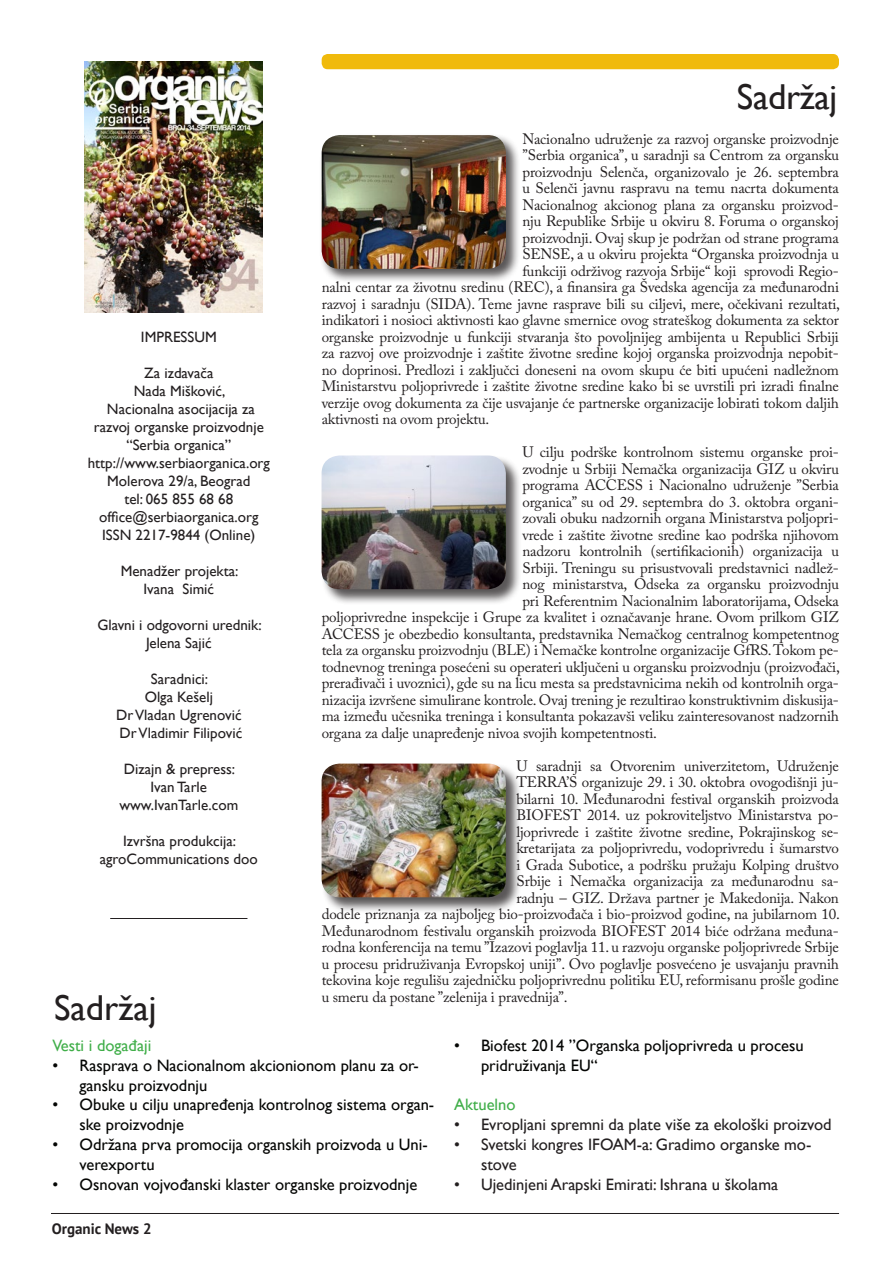
<style>
.page{position:relative;width:893px;height:1263px;background:#fff}
.page>*{position:absolute;margin:0;border:0;box-sizing:border-box;transform-origin:0 0}
.t1{font:36px "Gill Sans";letter-spacing:-.005em;color:#231f20}
.t2{font:16.5px/19.8px "Gill Sans";color:#040503}
.t3{font:16.5px/19.8px "Gill Sans";color:#231f20}
.t4{font:16.5px "Gill Sans";color:#40ae49}
.t5{font:15px "Adobe Caslon Pro";letter-spacing:-.01em;color:#231f20}
.t6{font:15px "Adobe Caslon Pro";letter-spacing:-.035em;color:#231f20}
.t7{font:15px/18px "Gill Sans";color:#231f20;text-align:center}
.t8{font:15px "Adobe Caslon Pro";letter-spacing:-.03em;color:#231f20}
.t9{font:700 15px "PT Sans";color:#231f20}
</style>
<div class="page">
<hr style="left:51px;top:1213px;width:788px;height:1px;background:#231f20">
<hr style="left:110px;top:918px;width:137px;height:1px;background:#231f20">
<img style="left:85px;top:62px;width:177px;height:251px">
<div style="left:322px;top:54px;width:517px;height:15px;background:#f0ba0c;border-radius:6px"></div>
<div style="left:319px;top:133px;width:201px;height:150px;background:#231f20;opacity:.75"></div>
<img style="left:322px;top:135px;width:184px;height:134px">
<div style="left:321px;top:455px;width:201px;height:150px;background:#231f20;opacity:.75"></div>
<img style="left:322px;top:455px;width:184px;height:134px">
<div style="left:321px;top:763px;width:201px;height:150px;background:#231f20;opacity:.75"></div>
<img style="left:322px;top:764px;width:184px;height:133px">
<p class="t7" style="left:141px;top:328px;width:77px">IMPRESSUM</p>
<p class="t7" style="left:88px;top:364px;width:184px">Za izdavača<br>Nada Mišković,<br>Nacionalna asocijacija za razvoj organske proizvodnje “Serbia organica” http://www.serbiaorganica.org<br>Molerova 29/a, Beograd<br>tel: 065 855 68 68 office@serbiaorganica.org<br>ISSN 2217-9844 (Online)</p>
<p class="t7" style="left:121px;top:562px;width:119px">Menadžer projekta:<br>Ivana Simić</p>
<p class="t7" style="left:97px;top:616px;width:166px">Glavni i odgovorni urednik:<br>Jelena Sajić</p>
<p class="t7" style="left:116px;top:670px;width:128px">Saradnici:<br>Olga Kešelj<br>Dr Vladan Ugrenović<br>Dr Vladimir Filipović</p>
<p class="t7" style="left:119px;top:760px;width:120px">Dizajn &amp; prepress:<br>Ivan Tarle www.IvanTarle.com</p>
<p class="t7" style="left:100px;top:832px;width:160px">Izvršna produkcija: agroCommunications doo</p>
<h1 class="t1" style="left:54px;top:986px;width:104px">Sadržaj</h1>
<h1 class="t1" style="left:737px;top:76px;width:102px">Sadržaj</h1>
<p class="t8" style="left:522px;top:130px;width:318px">Nacionalno udruženje za razvoj organske proizvodnje</p>
<p class="t5" style="left:522px;top:146px;width:318px">”Serbia organica”, u saradnji sa Centrom za organsku</p>
<p class="t5" style="left:522px;top:163px;width:318px">proizvodnju Selenča, organizovalo je 26. septembra</p>
<p class="t5" style="left:522px;top:179px;width:318px">u Selenči javnu raspravu na temu nacrta dokumenta</p>
<p class="t5" style="left:522px;top:196px;width:318px">Nacionalnog akcionog plana za organsku proizvod-</p>
<p class="t5" style="left:522px;top:212px;width:318px">nju Republike Srbije u okviru 8. Foruma o organskoj</p>
<p class="t5" style="left:522px;top:229px;width:318px">proizvodnji. Ovaj skup je podržan od strane programa</p>
<p class="t6" style="left:522px;top:245px;width:318px">SENSE, a u okviru projekta “Organska proizvodnja u</p>
<p class="t5" style="left:522px;top:262px;width:318px">funkciji održivog razvoja Srbije“ koji sprovodi Regio-</p>
<p class="t5" style="left:322px;top:278px;width:519px">nalni centar za životnu sredinu (REC), a finansira ga Švedska agencija za međunarodni</p>
<p class="t5" style="left:322px;top:295px;width:520px">razvoj i saradnju (SIDA). Teme javne rasprave bili su ciljevi, mere, očekivani rezultati,</p>
<p class="t5" style="left:322px;top:311px;width:519px">indikatori i nosioci aktivnosti kao glavne smernice ovog strateškog dokumenta za sektor</p>
<p class="t5" style="left:322px;top:328px;width:519px">organske proizvodnje u funkciji stvaranja što povoljnijeg ambijenta u Republici Srbiji</p>
<p class="t6" style="left:322px;top:344px;width:519px">za razvoj ove proizvodnje i zaštite životne sredine kojoj organska proizvodnja nepobit-</p>
<p class="t5" style="left:322px;top:361px;width:519px">no doprinosi. Predlozi i zaključci doneseni na ovom skupu će biti upućeni nadležnom</p>
<p class="t5" style="left:322px;top:377px;width:519px">Ministarstvu poljoprivrede i zaštite životne sredine kako bi se uvrstili pri izradi finalne</p>
<p class="t6" style="left:322px;top:394px;width:519px">verzije ovog dokumenta za čije usvajanje će partnerske organizacije lobirati tokom daljih</p>
<p class="t5" style="left:322px;top:410px;width:169px">aktivnosti na ovom projektu.</p>
<p class="t8" style="left:522px;top:443px;width:318px">U cilju podrške kontrolnom sistemu organske proi-</p>
<p class="t5" style="left:522px;top:460px;width:318px">zvodnje u Srbiji Nemačka organizacija GIZ u okviru</p>
<p class="t5" style="left:522px;top:476px;width:318px">programa ACCESS i Nacionalno udruženje ”Serbia</p>
<p class="t5" style="left:522px;top:493px;width:318px">organica” su od 29. septembra do 3. oktobra organi-</p>
<p class="t5" style="left:522px;top:509px;width:318px">zovali obuku nadzornih organa Ministarstva poljopri-</p>
<p class="t5" style="left:522px;top:526px;width:318px">vrede i zaštite životne sredine kao podrška njihovom</p>
<p class="t5" style="left:522px;top:542px;width:318px">nadzoru kontrolnih (sertifikacionih) organizacija u</p>
<p class="t5" style="left:522px;top:559px;width:318px">Srbiji. Treningu su prisustvovali predstavnici nadlež-</p>
<p class="t5" style="left:522px;top:575px;width:318px">nog ministarstva, Odseka za organsku proizvodnju</p>
<p class="t5" style="left:522px;top:592px;width:318px">pri Referentnim Nacionalnim laboratorijama, Odseka</p>
<p class="t6" style="left:322px;top:608px;width:519px">poljoprivredne inspekcije i Grupe za kvalitet i označavanje hrane. Ovom prilkom GIZ</p>
<p class="t5" style="left:322px;top:625px;width:519px">ACCESS je obezbedio konsultanta, predstavnika Nemačkog centralnog kompetentnog</p>
<p class="t6" style="left:322px;top:641px;width:519px">tela za organsku proizvodnju (BLE) i Nemačke kontrolne organizacije GfRS. Tokom pe-</p>
<p class="t5" style="left:322px;top:658px;width:520px">todnevnog treninga posećeni su operateri uključeni u organsku proizvodnju (proizvođači,</p>
<p class="t5" style="left:322px;top:674px;width:519px">prerađivači i uvoznici), gde su na licu mesta sa predstavnicima nekih od kontrolnih orga-</p>
<p class="t6" style="left:322px;top:691px;width:519px">nizacija izvršene simulirane kontrole. Ovaj trening je rezultirao konstruktivnim diskusija-</p>
<p class="t5" style="left:322px;top:707px;width:519px">ma između učesnika treninga i konsultanta pokazavši veliku zainteresovanost nadzornih</p>
<p class="t6" style="left:322px;top:724px;width:337px">organa za dalje unapređenje nivoa svojih kompetentnosti.</p>
<p class="t5" style="left:516px;top:757px;width:324px">U saradnji sa Otvorenim univerzitetom, Udruženje</p>
<p class="t5" style="left:516px;top:773px;width:324px">TERRA’S organizuje 29. i 30. oktobra ovogodišnji ju-</p>
<p class="t5" style="left:516px;top:790px;width:324px">bilarni 10. Međunarodni festival organskih proizvoda</p>
<p class="t5" style="left:516px;top:806px;width:324px">BIOFEST 2014. uz pokroviteljstvo Ministarstva po-</p>
<p class="t6" style="left:516px;top:823px;width:324px">ljoprivrede i zaštite životne sredine, Pokrajinskog se-</p>
<p class="t5" style="left:516px;top:839px;width:324px">kretarijata za poljoprivredu, vodoprivredu i šumarstvo</p>
<p class="t5" style="left:516px;top:856px;width:324px">i Grada Subotice, a podršku pružaju Kolping društvo</p>
<p class="t5" style="left:516px;top:872px;width:324px">Srbije i Nemačka organizacija za međunarodnu sa-</p>
<p class="t5" style="left:516px;top:889px;width:324px">radnju – GIZ. Država partner je Makedonija. Nakon</p>
<p class="t5" style="left:322px;top:905px;width:520px">dodele priznanja za najboljeg bio-proizvođača i bio-proizvod godine, na jubilarnom 10.</p>
<p class="t5" style="left:322px;top:922px;width:519px">Međunarodnom festivalu organskih proizvoda BIOFEST 2014 biće održana međuna-</p>
<p class="t8" style="left:322px;top:938px;width:519px">rodna konferencija na temu ”Izazovi poglavlja 11. u razvoju organske poljoprivrede Srbije</p>
<p class="t5" style="left:322px;top:955px;width:519px">u procesu pridruživanja Evropskoj uniji”. Ovo poglavlje posvećeno je usvajanju pravnih</p>
<p class="t6" style="left:322px;top:971px;width:519px">tekovina koje regulišu zajedničku poljoprivrednu politiku EU, reformisanu prošle godine</p>
<p class="t5" style="left:322px;top:988px;width:247px">u smeru da postane ”zelenija i pravednija”.</p>
<p class="t4" style="left:53px;top:1036px;width:100px">Vesti i događaji</p>
<p class="t2" style="left:80px;top:1056px;width:341px;text-indent:-27px">• Rasprava o Nacionalnom akcionionom planu za or&shy;gansku proizvodnju</p>
<p class="t2" style="left:80px;top:1095px;width:356px;text-indent:-27px">• Obuke u cilju unapređenja kontrolnog sistema organ&shy;ske proizvodnje</p>
<p class="t2" style="left:80px;top:1135px;width:350px;text-indent:-27px">• Održana prva promocija organskih proizvoda u Uni&shy;verexportu</p>
<p class="t2" style="left:53px;top:1174px;width:366px">• Osnovan vojvođanski klaster organske proizvodnje</p>
<p class="t9" style="left:52px;top:1219px;width:101px">Organic News 2</p>
<p class="t2" style="left:481px;top:1036px;width:324px;text-indent:-27px">• Biofest 2014 ”Organska poljoprivreda u procesu pridruživanja EU“</p>
<p class="t4" style="left:454px;top:1095px;width:63px">Aktuelno</p>
<p class="t3" style="left:454px;top:1115px;width:379px">• Evropljani spremni da plate više za ekološki proizvod</p>
<p class="t3" style="left:481px;top:1135px;width:332px;text-indent:-27px">• Svetski kongres IFOAM-a: Gradimo organske mo&shy;stove</p>
<p class="t3" style="left:454px;top:1174px;width:326px">• Ujedinjeni Arapski Emirati: Ishrana u školama</p>
</div>
